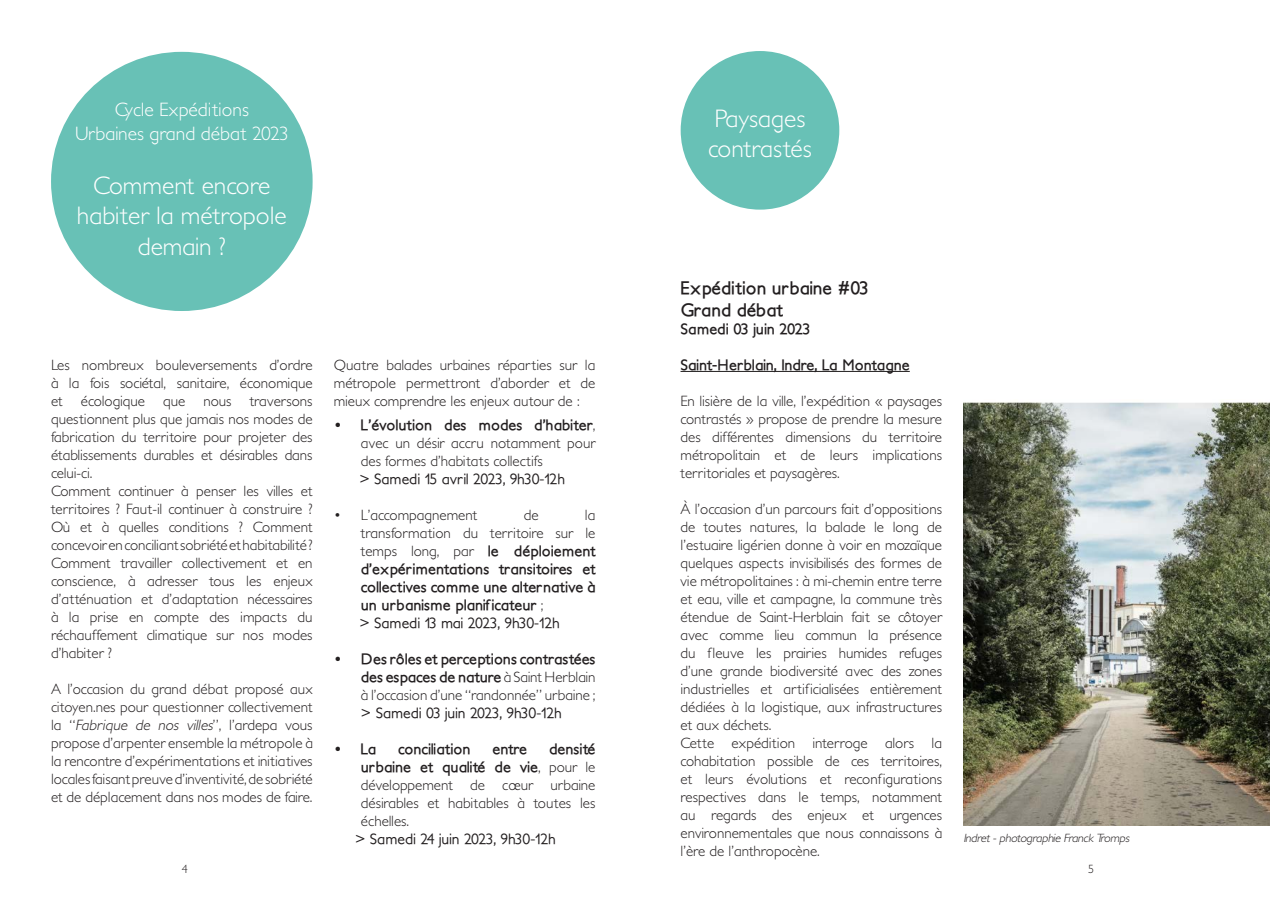
<style>
.page{position:relative;width:1276px;height:910px;background:#fff}
.page>*{position:absolute;margin:0;border:0;box-sizing:border-box;transform-origin:0 0}
.t1{font:300 25.5px/30.6px "Petita";color:#fff;text-align:center}
.t2{font:300 19.5px/23.4px "Petita";color:#fff;text-align:center}
.t3{font:700 18px/21.6px "Petita";color:#231f20}
.t4{font:300 15px/18px "Petita";color:#231f20;text-align:justify}
.t5{font:700 15px/18px "Petita";color:#231f20}
.t6{font:500 15px "Petita";letter-spacing:-.005em;color:#231f20}
.t7{font:italic 300 12px "Petita";color:#231f20}
.t8{font:300 12px "Petita";color:#231f20}
.s1{font-style:italic}
.s2{font-weight:700}
.s3{font-weight:300}
.s4{font-weight:500}
</style>
<div class="page">
<div style="left:680px;top:51px;width:159px;height:159px;background:#68c1b6;border-radius:50%"></div>
<div style="left:51px;top:52px;width:262px;height:259px;background:#68c1b6;border-radius:50%"></div>
<hr style="left:680px;top:371px;width:230px;height:1px;background:#231f20">
<img style="left:963px;top:402px;width:307px;height:423px">
<h2 class="t2" style="left:75px;top:98px;width:215px">Cycle Expéditions<br>Urbaines grand débat 2023</h2>
<h1 class="t1" style="left:77px;top:170px;width:211px">Comment encore habiter la métropole demain ?</h1>
<p class="t4" style="left:51px;top:356px;width:263px;text-align:left">Les nombreux bouleversements d’ordre à la fois sociétal, sanitaire, économique et écologique que nous traversons questionnent plus que jamais nos modes de fabrication du territoire pour projeter des établissements durables et désirables dans celui-ci.<br>Comment continuer à penser les villes et territoires ? Faut-il continuer à construire ?<br>Où et à quelles conditions ? Comment concevoir en conciliant sobriété et habitabilité ?<br>Comment travailler collectivement et en conscience, à adresser tous les enjeux d’atténuation et d’adaptation nécessaires à la prise en compte des impacts du réchauffement climatique sur nos modes d’habiter ?</p>
<p class="t4" style="left:51px;top:680px;width:263px">A l’occasion du grand débat proposé aux citoyen.nes pour questionner collectivement l a “ <span class="s1">Fabrique de nos villes</span>” , l ’ a rd e p a vo u s propose d’arpenter ensemble la métropole à la rencontre d’expérimentations et initiatives locales faisant preuve d’inventivité, de sobriété et de déplacement dans nos modes de faire.</p>
<h1 class="t1" style="left:708px;top:104px;width:105px;text-align:left">Paysages contrastés</h1>
<p class="t3" style="left:680px;top:278px;width:190px">Expédition urbaine #03<br>Grand débat</p>
<p class="t5" style="left:680px;top:320px;width:131px">Samedi 03 juin 2023</p>
<p class="t5" style="left:680px;top:356px;width:231px">Saint-Herblain, Indre, La Montagne</p>
<p class="t4" style="left:680px;top:392px;width:263px">En lisière de la ville, l’expédition « paysages contrastés » propose de prendre la mesure des différentes dimensions du territoire métropolitain et de leurs implications territoriales et paysagères.</p>
<p class="t4" style="left:680px;top:500px;width:263px;text-align:left">à l’occasion d’un parcours fait d’oppositions de toutes natures, la balade le long de l’estuaire ligérien donne à voir en mozaïque quelques aspects invisibilisés des formes de vie métropolitaines : à mi-chemin entre terre et eau, ville et campagne, la commune très étendue de Saint-Herblain fait se côtoyer avec comme lieu commun la présence du fleuve les prairies humides refuges d’une grande biodiversité avec des zones industrielles et artificialisées entièrement dédiées à la logistique, aux infrastructures et aux déchets.<br>Cette expédition interroge alors la cohabitation possible de ces territoires, et leurs évolutions et reconfigurations respectives dans le temps, notamment au regards des enjeux et urgences environnementales que nous connaissons à l’ère de l’anthropocène.</p>
<p class="t4" style="left:334px;top:356px;width:263px">Quatre balades urbaines réparties sur la métropole permettront d’aborder et de mieux comprendre les enjeux autour de :</p>
<p class="t4" style="left:361px;top:416px;width:236px;text-indent:-27px"><span class="s2">• L’évolution des modes d’habiter</span>, avec un désir accru notamment pour des formes d’habitats collectifs</p>
<p class="t6" style="left:359px;top:470px;width:207px">&gt; Samedi 15 avril 2023, 9h30-12h</p>
<p class="t4" style="left:334px;top:506px;width:145px">• L’accompagnement</p>
<p class="t4" style="left:524px;top:506px;width:16px">de</p>
<p class="t5" style="left:359px;top:506px;width:237px;text-indent:226px"><span class="s3">la transformation du territoire sur le temps long, par</span> le déploiement d’expérimentations transitoires et collectives comme une alternative à un urbanisme planificateur <span class="s3">;<br></span><span class="s4">&gt; Samedi 13 mai 2023, 9h30-12h</span></p>
<p class="t5" style="left:361px;top:650px;width:236px;text-align:justify;text-indent:-27px">• Des rôles et perceptions contrastées des espaces de nature <span class="s3">à Saint Herblain à l’occasion d’une “randonnée” urbaine ;</span></p>
<p class="t6" style="left:361px;top:704px;width:203px">&gt; Samedi 03 juin 2023, 9h30-12h</p>
<p class="t5" style="left:334px;top:740px;width:44px">• La</p>
<p class="t5" style="left:398px;top:740px;width:74px">conciliation</p>
<p class="t5" style="left:492px;top:740px;width:36px">entre</p>
<p class="t4" style="left:361px;top:740px;width:236px;text-indent:188px"><span class="s2">densité urbaine et qualité de vie</span>, pour le développement de cœur urbaine désirables et habitables à toutes les échelles.</p>
<p class="t6" style="left:355px;top:830px;width:202px">&gt; Samedi 24 juin 2023, 9h30-12h</p>
<p class="t7" style="left:963px;top:831px;width:170px">Indret-photographie Franck Tromps</p>
<p class="t8" style="left:182px;top:862px;width:7px">4</p>
<p class="t8" style="left:1088px;top:862px;width:7px">5</p>
</div>
